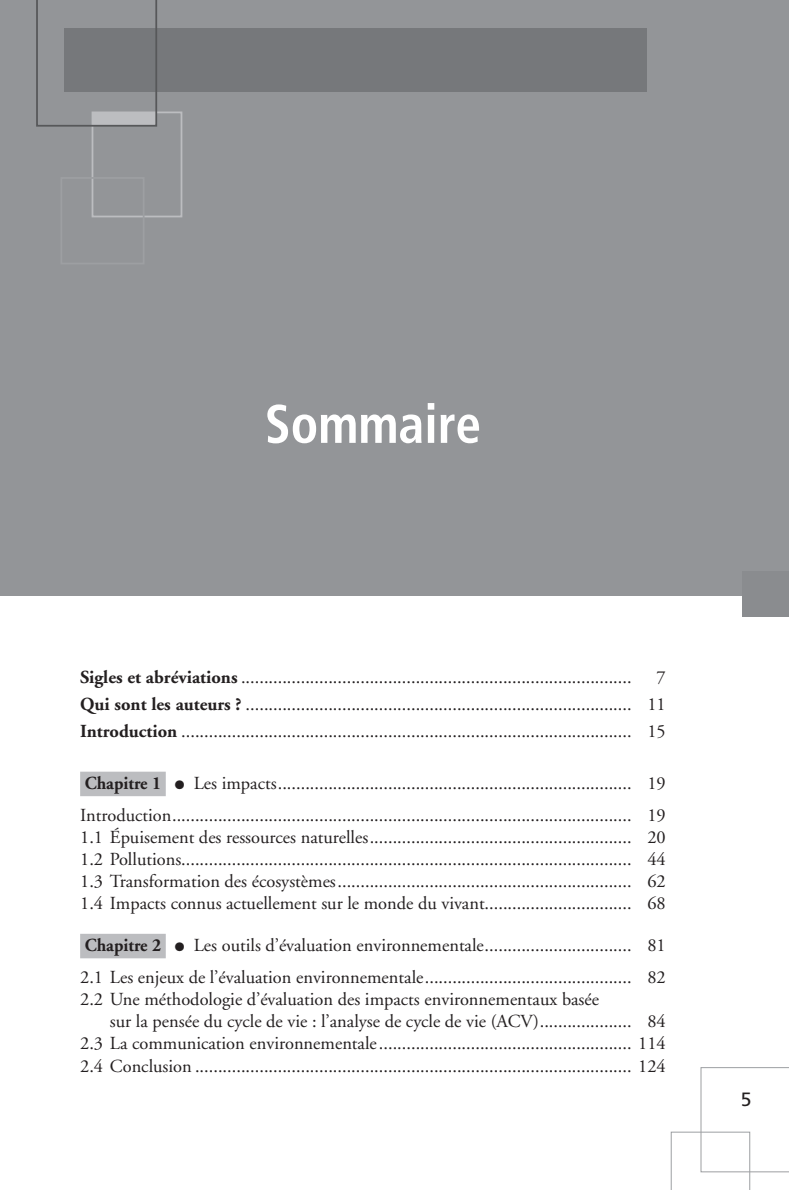
<style>
.page{position:relative;width:789px;height:1190px;background:#fff}
.page>*{position:absolute;margin:0;border:0;box-sizing:border-box;transform-origin:0 0}
.t1{font:700 condensed 54.25px "Frutiger";color:#fff;scale:.95 1}
.t2{font:19.25px "Frutiger";color:#231f20}
.t3{font:18.38px/22.1px "Adobe Garamond";color:#231f20;text-align:justify}
.s1{font-weight:700}
</style>
<div class="page">
<div style="left:0;top:0;width:789px;height:595px;background:#939598"></div>
<div style="left:64px;top:28px;width:582px;height:63px;background:#76787b"></div>
<div style="left:92px;top:111px;width:90px;height:106px;border:2px solid #bcbdc0"></div>
<svg style="left:36px;top:0;width:121px;height:127px"></svg>
<div style="left:742px;top:571px;width:47px;height:46px;background:#8a8c8f"></div>
<div style="left:80px;top:771px;width:86px;height:25px;background:#bcbdc0"></div>
<div style="left:80px;top:933px;width:86px;height:25px;background:#bcbdc0"></div>
<svg style="left:670px;top:1067px;width:119px;height:123px"></svg>
<h1 class="t1" style="left:265px;top:392px;width:229px">Sommaire</h1>
<p class="t3" style="left:80px;top:667px;width:553px"><span class="s1">Sigles et abréviations</span> .....................................................................................</p>
<p class="t3" style="left:80px;top:664px;width:587px;line-height:26.9px;text-indent:576px">7<br><span class="s1">Qui sont les auteurs ?</span> .................................................................................... 11<br><span class="s1">Introduction</span> .................................................................................................. 15</p>
<p class="t3" style="left:80px;top:767px;width:587px;line-height:32px"><span class="s1">Chapitre 1</span> ● Les impacts............................................................................. 19<br>Introduction.................................................................................................... 19</p>
<p class="t3" style="left:80px;top:826px;width:587px">1.1 Épuisement des ressources naturelles......................................................... 20<br>1.2 Pollutions.................................................................................................. 44<br>1.3 Transformation des écosystèmes................................................................ 62<br>1.4 Impacts connus actuellement sur le monde du vivant................................ 68</p>
<p class="t3" style="left:80px;top:930px;width:587px;line-height:32px"><span class="s1">Chapitre 2</span> ● Les outils d’évaluation environnementale................................ 81<br>2.1 Les enjeux de l’évaluation environnementale............................................. 82</p>
<p class="t3" style="left:80px;top:989px;width:520px">2.2 Une méthodologie d’évaluation des impacts environnementaux basée</p>
<p class="t3" style="left:110px;top:1011px;width:557px">sur la pensée du cycle de vie : l’analyse de cycle de vie (ACV).................... 84</p>
<p class="t3" style="left:80px;top:1033px;width:587px">2.3 La communication environnementale....................................................... 114</p>
<p class="t3" style="left:80px;top:1055px;width:587px">2.4 Conclusion ............................................................................................... 124</p>
<p class="t2" style="left:740px;top:1088px;width:12px">5</p>
</div>
